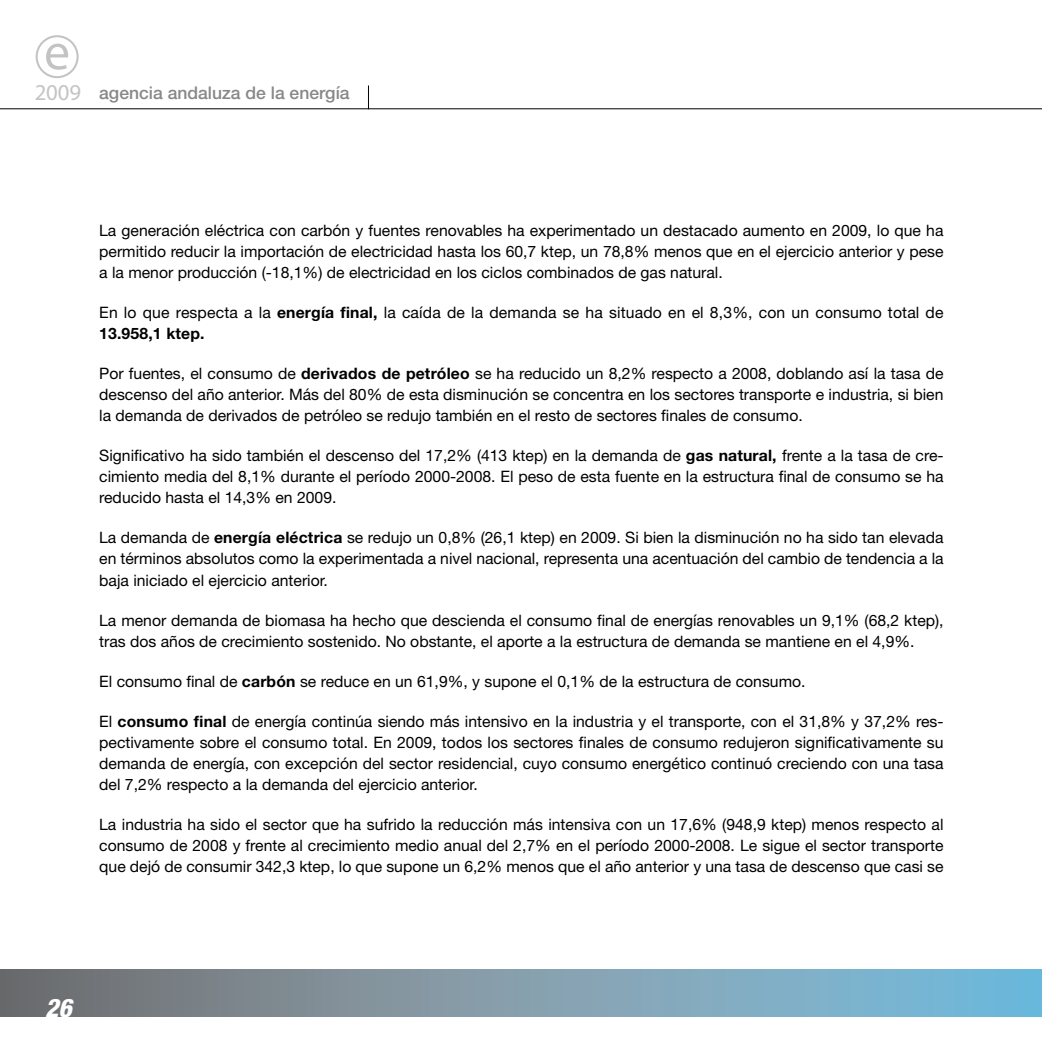
<style>
.page{position:relative;width:1042px;height:1042px;background:#fff}
.page>*{position:absolute;margin:0;border:0;box-sizing:border-box;transform-origin:0 0}
.t1{font:italic 800 condensed 25.55px "Helvetica Neue";color:#fff}
.t2{font:500 17.5px "Helvetica Neue";color:#87888a}
.t3{font:15.75px/21.2px "Helvetica Neue";color:#000;text-align:justify}
.s1{font-family:"Myriad";font-weight:400;font-size:22.75px}
.s2{font-weight:700}
</style>
<div class="page">
<svg style="left:0;top:969px;width:1042px;height:48px;background:#7c9aa9"></svg>
<hr style="left:0;top:108px;width:1042px;height:1px;background:#000">
<svg style="left:368px;top:85px;width:1px;height:23px"></svg>
<svg style="left:36px;top:35px;width:43px;height:43px"></svg>
<p class="t2" style="left:34px;top:82px;width:317px"><span class="s1">2009</span> agencia andaluza de la energía</p>
<p class="t3" style="left:99px;top:219px;width:846px">La generación eléctrica con carbón y fuentes renovables ha experimentado un destacado aumento en 2009, lo que ha permitido reducir la importación de electricidad hasta los 60,7 ktep, un 78,8% menos que en el ejercicio anterior y pese a la menor producción (-18,1%) de electricidad en los ciclos combinados de gas natural.</p>
<p class="t3" style="left:99px;top:301px;width:846px">En lo que respecta a la <span class="s2">energía final,</span> la caída de la demanda se ha situado en el 8,3%, con un consumo total de<br><span class="s2">13.958,1 ktep.</span></p>
<p class="t3" style="left:99px;top:362px;width:846px">Por fuentes, el consumo de <span class="s2">derivados de petróleo</span> se ha reducido un 8,2% respecto a 2008, doblando así la tasa de descenso del año anterior. Más del 80% de esta disminución se concentra en los sectores transporte e industria, si bien la demanda de derivados de petróleo se redujo también en el resto de sectores finales de consumo.</p>
<p class="t3" style="left:99px;top:445px;width:846px">Significativo ha sido también el descenso del 17,2% (413 ktep) en la demanda de <span class="s2">gas natural,</span> frente a la tasa de cre&shy;cimiento media del 8,1% durante el período 2000-2008. El peso de esta fuente en la estructura final de consumo se ha reducido hasta el 14,3% en 2009.</p>
<p class="t3" style="left:99px;top:527px;width:846px">La demanda de <span class="s2">energía eléctrica</span> se redujo un 0,8% (26,1 ktep) en 2009. Si bien la disminución no ha sido tan elevada en términos absolutos como la experimentada a nivel nacional, representa una acentuación del cambio de tendencia a la baja iniciado el ejercicio anterior.</p>
<p class="t3" style="left:99px;top:609px;width:846px">La menor demanda de biomasa ha hecho que descienda el consumo final de energías renovables un 9,1% (68,2 ktep), tras dos años de crecimiento sostenido. No obstante, el aporte a la estructura de demanda se mantiene en el 4,9%.</p>
<p class="t3" style="left:99px;top:670px;width:708px">El consumo final de <span class="s2">carbón</span> se reduce en un 61,9%, y supone el 0,1% de la estructura de consumo.</p>
<p class="t3" style="left:99px;top:710px;width:846px">El <span class="s2">consumo final</span> de energía continúa siendo más intensivo en la industria y el transporte, con el 31,8% y 37,2% res&shy;pectivamente sobre el consumo total. En 2009, todos los sectores finales de consumo redujeron significativamente su demanda de energía, con excepción del sector residencial, cuyo consumo energético continuó creciendo con una tasa del 7,2% respecto a la demanda del ejercicio anterior.</p>
<p class="t3" style="left:99px;top:813px;width:846px">La industria ha sido el sector que ha sufrido la reducción más intensiva con un 17,6% (948,9 ktep) menos respecto al consumo de 2008 y frente al crecimiento medio anual del 2,7% en el período 2000-2008. Le sigue el sector transporte que dejó de consumir 342,3 ktep, lo que supone un 6,2% menos que el año anterior y una tasa de descenso que casi se</p>
<h1 class="t1" style="left:45px;top:992px;width:28px">26</h1>
</div>
